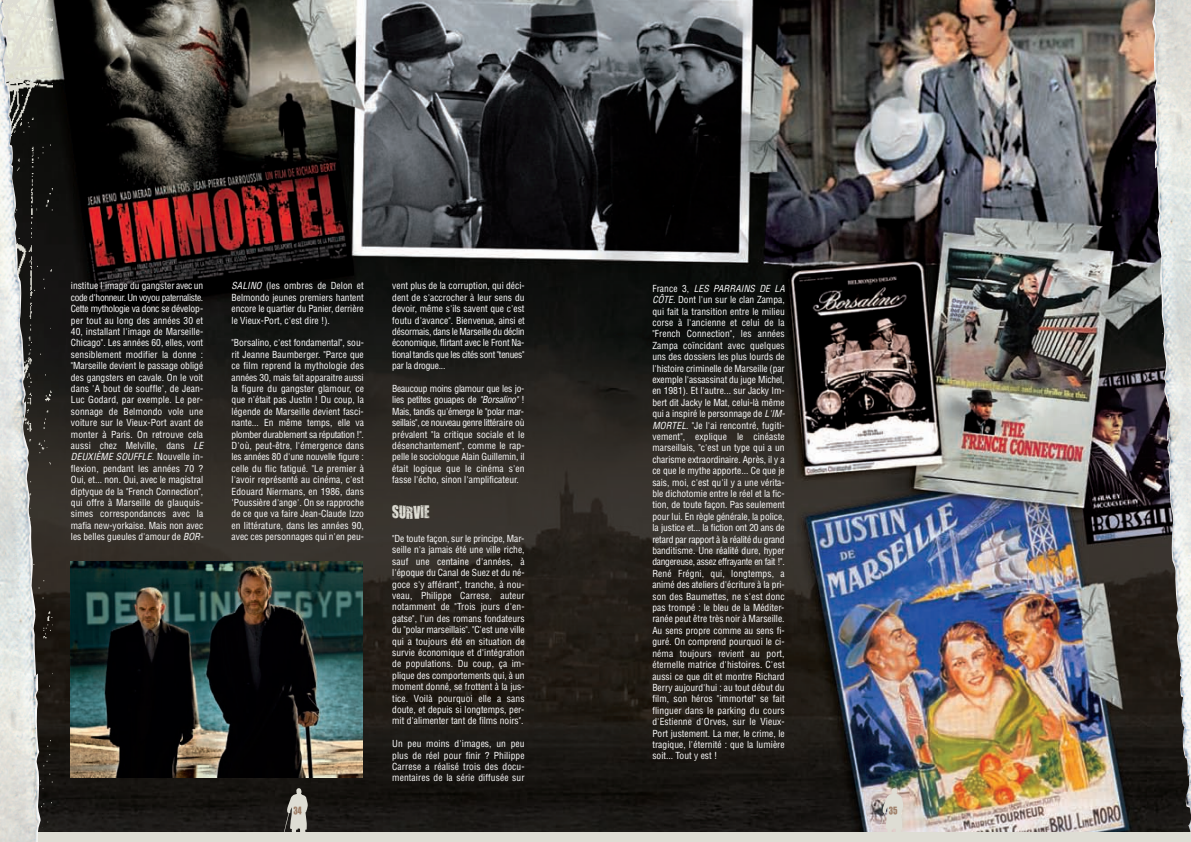
<style>
.page{position:relative;width:1191px;height:842px;background:#fff}
.page>*{position:absolute;margin:0;border:0;box-sizing:border-box;transform-origin:0 0}
.t1{font:15px "You Are Loved";color:#deddd4}
.t2{font:condensed 9.5px/11.4px "Helvetica";color:#fff;text-align:justify}
.t3{font:9px "You Are Loved";color:#9e7e67}
.s1{font-style:italic}
</style>
<div class="page">
<img style="left:2px;top:0;width:1189px;height:833px">
<svg style="left:863px;top:788px;width:60px;height:45px;background:#ccc3be"></svg>
<svg style="left:267px;top:788px;width:60px;height:45px;background:#4b4844"></svg>
<div style="left:0;top:833px;width:1191px;height:9px;background:#deddd4"></div>
<img style="left:71px;top:562px;width:292px;height:216px">
<img style="left:0;top:0;width:52px;height:827px">
<p class="t2" style="left:71px;top:280px;width:134px">institue l'image du gangster avec un code d'honneur. Un voyou paternaliste.<br>Cette mythologie va donc se dévelop&shy;per tout au long des années 30 et 40, installant l'image de Marseille-Chicago". Les années 60, elles, vont sensiblement modifier la donne : "Marseille devient le passage obligé des gangsters en cavale. On le voit dans 'A bout de souffle', de Jean-Luc Godard, par exemple. Le per&shy;sonnage de Belmondo vole une voiture sur le Vieux-Port avant de monter à Paris. On retrouve cela aussi chez Melville, dans <span class="s1">LE DEUXIÈME SOUFFLE</span>. Nouvelle in&shy;flexion, pendant les années 70 ?<br>Oui, et... non. Oui, avec le magistral diptyque de la "French Connection", qui offre à Marseille de glauquis&shy;simes correspondances avec la mafia new-yorkaise. Mais non avec les belles gueules d'amour de <span class="s1">BOR-</span></p>
<p class="t2" style="left:232px;top:280px;width:134px"><span class="s1">SALINO</span> (les ombres de Delon et Belmondo jeunes premiers hantent encore le quartier du Panier, derrière le Vieux-Port, c'est dire !).</p>
<p class="t2" style="left:232px;top:337px;width:134px">"Borsalino, c'est fondamental", sou&shy;rit Jeanne Baumberger. "Parce que ce film reprend la mythologie des années 30, mais fait apparaitre aussi la figure du gangster glamour, ce que n'était pas Justin ! Du coup, la légende de Marseille devient fasci&shy;nante... En même temps, elle va plomber durablement sa réputation !".<br>D'où, peut-être, l'émergence dans les années 80 d'une nouvelle figure : celle du flic fatigué. "Le premier à l'avoir représenté au cinéma, c'est Edouard Niermans, en 1986, dans 'Poussière d'ange'. On se rapproche de ce que va faire Jean-Claude Izzo en littérature, dans les années 90, avec ces personnages qui n'en peu-</p>
<p class="t2" style="left:392px;top:280px;width:134px">vent plus de la corruption, qui déci&shy;dent de s'accrocher à leur sens du devoir, même s'ils savent que c'est foutu d'avance". Bienvenue, ainsi et désormais, dans le Marseille du déclin économique, flirtant avec le Front Na&shy;tional tandis que les cités sont "tenues" par la drogue...</p>
<p class="t2" style="left:392px;top:383px;width:134px">Beaucoup moins glamour que les jo&shy;lies petites gouapes de <span class="s1">"Borsalino"</span> !<br>Mais, tandis qu'émerge le "polar mar&shy;seillais", ce nouveau genre littéraire où prévalent "la critique sociale et le désenchantement", comme le rap&shy;pelle le sociologue Alain Guillemin, il était logique que le cinéma s'en fasse l'écho, sinon l'amplificateur.</p>
<h1 class="t1" style="left:392px;top:502px;width:39px">SURVIE</h1>
<p class="t2" style="left:392px;top:533px;width:134px">"De toute façon, sur le principe, Mar&shy;seille n'a jamais été une ville riche, sauf une centaine d'années, à l'époque du Canal de Suez et du né&shy;goce s'y afférant", tranche, à nou&shy;veau, Philippe Carrese, auteur notamment de "Trois jours d'en&shy;gatse", l'un des romans fondateurs du "polar marseillais". "C'est une ville qui a toujours été en situation de survie économique et d'intégration de populations. Du coup, ça im&shy;plique des comportements qui, à un moment donné, se frottent à la jus&shy;tice. Voilà pourquoi elle a sans doute, et depuis si longtemps, per&shy;mit d'alimenter tant de films noirs".</p>
<p class="t2" style="left:392px;top:738px;width:134px">Un peu moins d'images, un peu plus de réel pour finir ? Philippe Carrese a réalisé trois des docu&shy;mentaires de la série diffusée sur</p>
<p class="t2" style="left:652px;top:283px;width:134px">France 3, <span class="s1">LES PARRAINS DE LA CÔTE</span>. Dont l'un sur le clan Zampa, qui fait la transition entre le milieu corse à l'ancienne et celui de la "French Connection", les années Zampa coïncidant avec quelques uns des dossiers les plus lourds de l'histoire criminelle de Marseille (par exemple l'assassinat du juge Michel, en 1981). Et l'autre... sur Jacky Im&shy;bert dit Jacky le Mat, celui-là même qui a inspiré le personnage de <span class="s1">L'IM-MORTEL</span>. "Je l'ai rencontré, fugiti&shy;vement", explique le cinéaste marseillais, "c'est un type qui a un charisme extraordinaire. Après, il y a ce que le mythe apporte... Ce que je sais, moi, c'est qu'il y a une vérita&shy;ble dichotomie entre le réel et la fic&shy;tion, de toute façon. Pas seulement pour lui. En règle générale, la police, la justice et... la fiction ont 20 ans de retard par rapport à la réalité du grand banditisme. Une réalité dure, hyper dangereuse, assez effrayante en fait !".<br>René Frégni, qui, longtemps, a animé des ateliers d'écriture à la pri&shy;son des Baumettes, ne s'est donc pas trompé : le bleu de la Méditer&shy;ranée peut être très noir à Marseille.<br>Au sens propre comme au sens fi&shy;guré. On comprend pourquoi le ci&shy;néma toujours revient au port, éternelle matrice d'histoires. C'est aussi ce que dit et montre Richard Berry aujourd'hui : au tout début du film, son héros "immortel" se fait flinguer dans le parking du cours d'Estienne d'Orves, sur le Vieux-Port justement. La mer, le crime, le tragique, l'éternité : que la lumière soit... Tout y est !</p>
<p class="t3" style="left:293px;top:804px;width:10px">34</p>
<p class="t3" style="left:889px;top:804px;width:10px">35</p>
</div>
